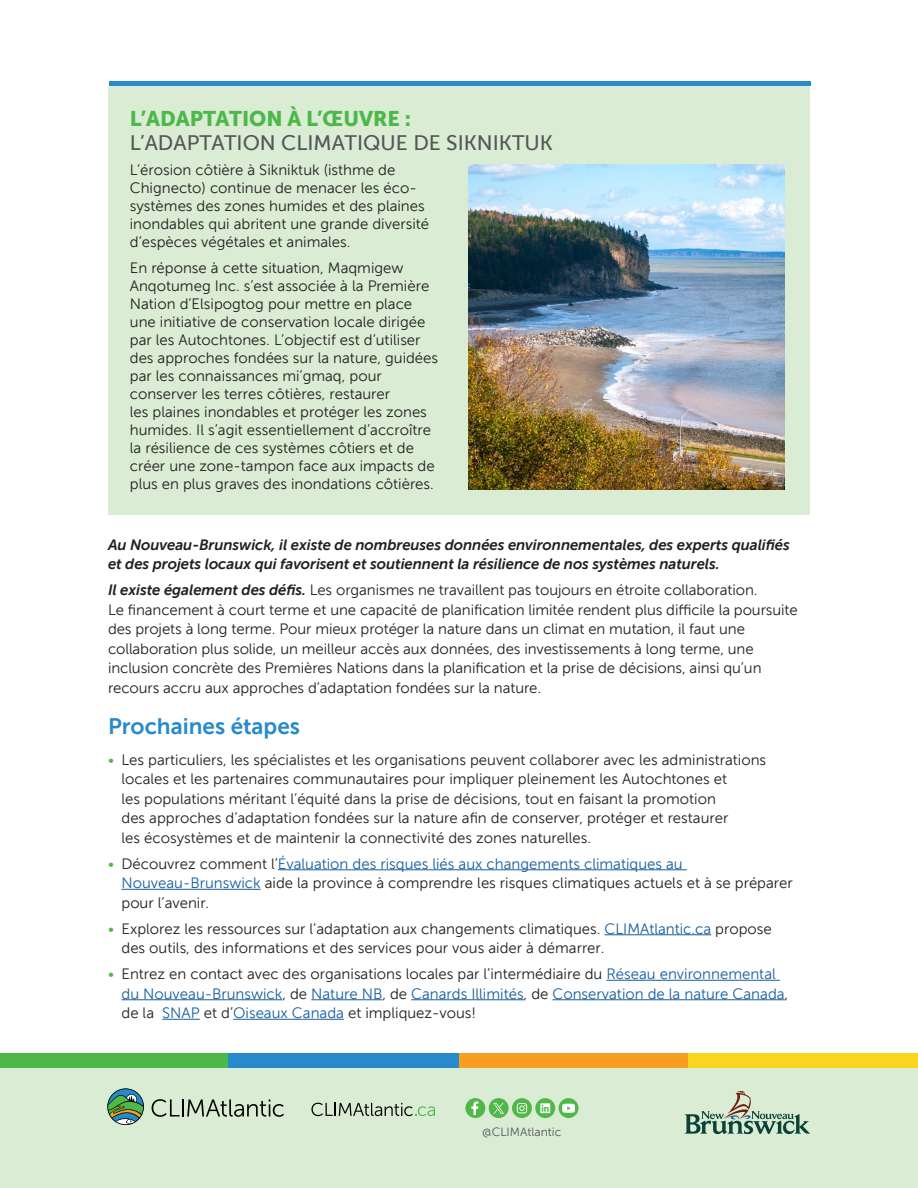
<style>
.page{position:relative;width:918px;height:1188px;background:#fff}
.page>*{position:absolute;margin:0;border:0;box-sizing:border-box;transform-origin:0 0}
.t1{font:22.5px "Museo Sans 700";color:#268acb}
.t2{font:21px/24px "Museo Sans 500";color:#555656}
.t3{font:15px/18px "Museo Sans 300";color:#231f20}
.t4{font:15px/19.5px "Museo Sans 300";color:#175d9e}
.t5{font:italic 15px/19.5px "Museo Sans 700";letter-spacing:-.005em;color:#231f20}
.t6{font:12px "Museo Sans 300";color:#555656}
.s1{font-family:"Museo Sans 900";color:#4cb84a}
.s2{font-family:"Museo Sans 700";font-style:italic}
.s3{color:#4cb84a}
.s4{color:#175d9e}
.s5{color:#231f20}
</style>
<div class="page">
<div style="left:109px;top:81px;width:702px;height:5px;background:#268acb"></div>
<div style="left:108px;top:86px;width:702px;height:429px;background:#daecd4"></div>
<img style="left:469px;top:165px;width:316px;height:325px">
<hr style="left:278px;top:869px;width:409px;height:1px;background:#175d9e">
<hr style="left:122px;top:889px;width:139px;height:1px;background:#175d9e">
<hr style="left:605px;top:934px;width:106px;height:1px;background:#175d9e">
<hr style="left:606px;top:980px;width:174px;height:1px;background:#175d9e">
<hr style="left:122px;top:999px;width:160px;height:1px;background:#175d9e">
<hr style="left:311px;top:999px;width:71px;height:1px;background:#175d9e">
<hr style="left:411px;top:999px;width:113px;height:1px;background:#175d9e">
<hr style="left:553px;top:999px;width:232px;height:1px;background:#175d9e">
<hr style="left:162px;top:1019px;width:38px;height:1px;background:#175d9e">
<hr style="left:233px;top:1019px;width:111px;height:1px;background:#175d9e">
<div style="left:0;top:1068px;width:918px;height:120px;background:#daecd4"></div>
<svg style="left:311px;top:1103px;width:124px;height:13px"></svg>
<div style="left:465px;top:1098px;width:20px;height:20px;background:#50b849;border-radius:50%"></div>
<svg style="left:471px;top:1101px;width:7px;height:14px"></svg>
<div style="left:489px;top:1098px;width:20px;height:20px;background:#50b849;border-radius:50%"></div>
<svg style="left:512px;top:1098px;width:20px;height:20px"></svg>
<svg style="left:535px;top:1098px;width:20px;height:20px"></svg>
<svg style="left:517px;top:1103px;width:10px;height:10px"></svg>
<svg style="left:540px;top:1103px;width:10px;height:10px"></svg>
<svg style="left:559px;top:1098px;width:20px;height:20px"></svg>
<svg style="left:562px;top:1104px;width:13px;height:9px"></svg>
<svg style="left:493px;top:1103px;width:11px;height:11px"></svg>
<svg style="left:107px;top:1088px;width:37px;height:37px"></svg>
<svg style="left:152px;top:1099px;width:132px;height:18px"></svg>
<div style="left:0;top:1053px;width:228px;height:15px;background:#4cb84a"></div>
<div style="left:228px;top:1053px;width:231px;height:15px;background:#268acb"></div>
<div style="left:459px;top:1053px;width:229px;height:15px;background:#f89e20"></div>
<div style="left:688px;top:1053px;width:230px;height:15px;background:#fad71f"></div>
<svg style="left:685px;top:1091px;width:125px;height:43px"></svg>
<p class="t2" style="left:130px;top:106px;width:425px"><span class="s1">L’ADAPTATION À L’ŒUVRE :<br></span>L’ADAPTATION CLIMATIQUE DE SIKNIKTUK</p>
<p class="t3" style="left:130px;top:161px;width:301px">L’érosion côtière à Sikniktuk (isthme de Chignecto) continue de menacer les éco&shy;systèmes des zones humides et des plaines inondables qui abritent une grande diversité d’espèces végétales et animales.</p>
<p class="t3" style="left:130px;top:259px;width:310px">En réponse à cette situation, Maqmigew Anqotumeg Inc. s’est associée à la Première Nation d’Elsipogtog pour mettre en place une initiative de conservation locale dirigée par les Autochtones. L’objectif est d’utiliser des approches fondées sur la nature, guidées par les connaissances mi’gmaq, pour conserver les terres côtières, restaurer<br>les plaines inondables et protéger les zones humides. Il s’agit essentiellement d’accroître la résilience de ces systèmes côtiers et de créer une zone-tampon face aux impacts de plus en plus graves des inondations côtières.</p>
<p class="t5" style="left:108px;top:535px;width:683px">Au Nouveau-Brunswick, il existe de nombreuses données environnementales, des experts qualifiés et des projets locaux qui favorisent et soutiennent la résilience de nos systèmes naturels.</p>
<p class="t3" style="left:108px;top:581px;width:691px;line-height:19.5px"><span class="s2">Il existe également des défis.</span> Les organismes ne travaillent pas toujours en étroite collaboration.<br>Le financement à court terme et une capacité de planification limitée rendent plus difficile la poursuite des projets à long terme. Pour mieux protéger la nature dans un climat en mutation, il faut une collaboration plus solide, un meilleur accès aux données, des investissements à long terme, une inclusion concrète des Premières Nations dans la planification et la prise de décisions, ainsi qu’un recours accru aux approches d’adaptation fondées sur la nature.</p>
<p class="t1" style="left:108px;top:714px;width:194px">Prochaines étapes</p>
<p class="t3" style="left:122px;top:750px;width:646px;line-height:19.5px;text-indent:-14px"><span class="s3">•</span> Les particuliers, les spécialistes et les organisations peuvent collaborer avec les administrations locales et les partenaires communautaires pour impliquer pleinement les Autochtones et<br>les populations méritant l’équité dans la prise de décisions, tout en faisant la promotion<br>des approches d’adaptation fondées sur la nature afin de conserver, protéger et restaurer<br>les écosystèmes et de maintenir la connectivité des zones naturelles.</p>
<p class="t3" style="left:122px;top:854px;width:673px;line-height:19.5px;text-indent:-14px"><span class="s3">•</span> Découvrez comment l’<span class="s4">Évaluation des risques liés aux changements climatiques au<br>Nouveau-Brunswick</span> aide la province à comprendre les risques climatiques actuels et à se préparer pour l’avenir.</p>
<p class="t3" style="left:122px;top:919px;width:652px;line-height:19.5px;text-indent:-14px"><span class="s3">•</span> Explorez les ressources sur l’adaptation aux changements climatiques. <span class="s4">CLIMAtlantic.ca</span> propose des outils, des informations et des services pour vous aider à démarrer.</p>
<p class="t4" style="left:122px;top:964px;width:668px;text-indent:-14px"><span class="s3">•</span> <span class="s5">Entrez en contact avec des organisations locales par l’intermédiaire du</span> Réseau environnemental du Nouveau-Brunswick<span class="s5">, de</span> Nature NB<span class="s5">, de</span> Canards Illimités<span class="s5">, de</span> Conservation de la nature Canada<span class="s5">, de la</span> SNAP <span class="s5">et d’</span>Oiseaux Canada <span class="s5">et impliquez-vous!</span></p>
<p class="t6" style="left:482px;top:1125px;width:81px">@CLIMAtlantic</p>
</div>
